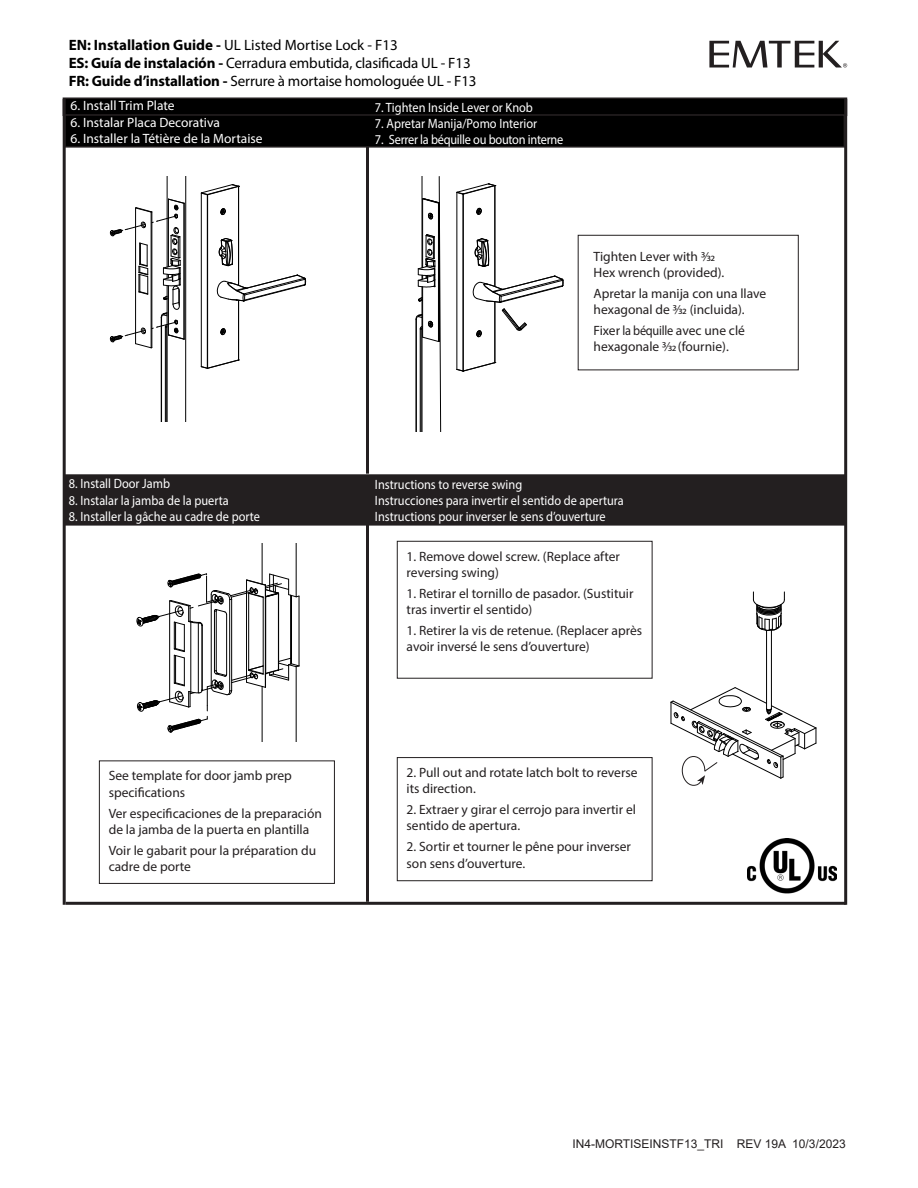
<style>
.page{position:relative;width:918px;height:1188px;background:#fff}
.page>*{position:absolute;margin:0;border:0;box-sizing:border-box;transform-origin:0 0}
.t1{font:15px/18px "Myriad Pro";letter-spacing:-.01em;color:#000}
.t2{font:13.5px/16.2px "Myriad Pro";color:#231f20}
.t3{font:13.5px/16.2px "Myriad Pro";color:#fff;scale:.91 1}
.t4{font:13.5px "Myriad Pro";color:#fff}
.t5{font:13.5px "Myriad Pro";letter-spacing:-.02em;color:#fff;scale:.91 1}
.t6{font:12px "Arial";color:#231f20}
.s1{font-weight:700}
</style>
<div class="page">
<hr style="left:366px;top:105px;width:3px;height:369px;background:#231f20">
<div style="left:63px;top:98px;width:784px;height:17px;background:#000"></div>
<div style="left:63px;top:97px;width:784px;height:19px;border:1px solid #231f20"></div>
<div style="left:65px;top:115px;width:779px;height:32px;background:#000"></div>
<div style="left:64px;top:114px;width:781px;height:34px;border:1px solid #231f20"></div>
<div style="left:66px;top:475px;width:779px;height:50px;background:#231f20"></div>
<div style="left:65px;top:474px;width:781px;height:52px;border:1px solid #231f20"></div>
<hr style="left:366px;top:510px;width:3px;height:392px;background:#231f20">
<hr style="left:262px;top:686px;width:1px;height:55px;background:#000">
<hr style="left:262px;top:544px;width:1px;height:40px;background:#000">
<hr style="left:296px;top:544px;width:1px;height:53px;background:#000">
<hr style="left:296px;top:667px;width:1px;height:74px;background:#000">
<svg style="left:136px;top:573px;width:164px;height:160px"></svg>
<hr style="left:766px;top:630px;width:1px;height:79px;background:#000">
<hr style="left:771px;top:630px;width:1px;height:79px;background:#000">
<svg style="left:753px;top:592px;width:32px;height:39px"></svg>
<svg style="left:670px;top:687px;width:147px;height:99px"></svg>
<img style="left:748px;top:839px;width:88px;height:55px">
<div style="left:578px;top:235px;width:221px;height:135px;border:1px solid #231f20"></div>
<div style="left:99px;top:760px;width:236px;height:124px;border:1px solid #231f20"></div>
<div style="left:397px;top:541px;width:256px;height:138px;border:1px solid #231f20"></div>
<div style="left:397px;top:757px;width:256px;height:124px;border:1px solid #231f20"></div>
<hr style="left:238px;top:300px;width:1px;height:60px;background:#000">
<hr style="left:238px;top:186px;width:1px;height:99px;background:#000">
<svg style="left:217px;top:274px;width:90px;height:29px"></svg>
<hr style="left:161px;top:317px;width:1px;height:105px;background:#000">
<hr style="left:165px;top:327px;width:1px;height:95px;background:#000">
<hr style="left:166px;top:327px;width:1px;height:95px;background:#000">
<hr style="left:207px;top:195px;width:1px;height:173px;background:#000">
<hr style="left:201px;top:193px;width:1px;height:174px;background:#000">
<svg style="left:220px;top:208px;width:6px;height:7px"></svg>
<svg style="left:218px;top:238px;width:15px;height:29px"></svg>
<svg style="left:200px;top:184px;width:40px;height:12px"></svg>
<svg style="left:200px;top:359px;width:40px;height:10px"></svg>
<svg style="left:220px;top:328px;width:6px;height:8px"></svg>
<hr style="left:185px;top:176px;width:1px;height:246px;background:#000">
<hr style="left:167px;top:176px;width:1px;height:91px;background:#000">
<hr style="left:167px;top:286px;width:1px;height:136px;background:#000">
<svg style="left:110px;top:198px;width:75px;height:151px"></svg>
<hr style="left:494px;top:302px;width:1px;height:61px;background:#000">
<hr style="left:494px;top:186px;width:1px;height:100px;background:#000">
<hr style="left:463px;top:194px;width:1px;height:177px;background:#000">
<hr style="left:456px;top:193px;width:1px;height:176px;background:#000">
<svg style="left:476px;top:207px;width:6px;height:8px"></svg>
<svg style="left:474px;top:238px;width:15px;height:29px"></svg>
<svg style="left:456px;top:183px;width:40px;height:12px"></svg>
<svg style="left:456px;top:362px;width:40px;height:10px"></svg>
<svg style="left:472px;top:275px;width:92px;height:63px"></svg>
<svg style="left:415px;top:176px;width:27px;height:255px"></svg>
<svg style="left:709px;top:41px;width:138px;height:27px"></svg>
<hr style="left:63px;top:99px;width:3px;height:806px;background:#231f20">
<hr style="left:844px;top:99px;width:3px;height:806px;background:#231f20">
<hr style="left:66px;top:902px;width:780px;height:3px;background:#231f20">
<p class="t1" style="left:69px;top:37px;width:409px"><span class="s1">EN: Installation Guide -</span> UL Listed Mortise Lock - F13<br><span class="s1">ES: Guía de instalación -</span> Cerradura embutida, clasificada UL - F13<br><span class="s1">FR: Guide d’installation -</span> Serrure à mortaise homologuée UL - F13</p>
<p class="t4" style="left:71px;top:101px;width:106px">6. Install Trim Plate</p>
<p class="t4" style="left:71px;top:117px;width:151px">6. Instalar Placa Decorativa</p>
<p class="t4" style="left:71px;top:133px;width:194px">6. Installer la Tétière de la Mortaise</p>
<p class="t3" style="left:375px;top:100px;width:175px">7. Tighten Inside Lever or Knob</p>
<p class="t3" style="left:375px;top:117px;width:180px">7. Apretar Manija/Pomo Interior</p>
<p class="t5" style="left:375px;top:134px;width:208px">7. Serrer la béquille ou bouton interne</p>
<p class="t2" style="left:594px;top:249px;width:132px">Tighten Lever with 3/32<br>Hex wrench (provided).</p>
<p class="t2" style="left:594px;top:287px;width:174px">Apretar la manija con una llave hexagonal de 3/32 (incluida).</p>
<p class="t2" style="left:594px;top:324px;width:153px">Fixer la béquille avec une clé hexagonale 3/32 (fournie).</p>
<p class="t3" style="left:69px;top:477px;width:113px">8. Install Door Jamb</p>
<p class="t3" style="left:69px;top:493px;width:177px">8. Instalar la jamba de la puerta</p>
<p class="t3" style="left:69px;top:509px;width:211px">8. Installer la gâche au cadre de porte</p>
<p class="t2" style="left:109px;top:769px;width:185px">See template for door jamb prep specifications</p>
<p class="t2" style="left:109px;top:806px;width:215px">Ver especificaciones de la preparación de la jamba de la puerta en plantilla</p>
<p class="t2" style="left:109px;top:843px;width:209px">Voir le gabarit pour la préparation du cadre de porte</p>
<p class="t3" style="left:375px;top:477px;width:275px">Instructions to reverse swing<br>Instrucciones para invertir el sentido de apertura<br>Instructions pour inverser le sens d’ouverture</p>
<p class="t2" style="left:407px;top:549px;width:215px">1. Remove dowel screw. (Replace after reversing swing)</p>
<p class="t2" style="left:407px;top:587px;width:228px">1. Retirar el tornillo de pasador. (Sustituir tras invertir el sentido)</p>
<p class="t2" style="left:407px;top:624px;width:237px">1. Retirer la vis de retenue. (Replacer après avoir inversé le sens d’ouverture)</p>
<p class="t2" style="left:407px;top:766px;width:232px">2. Pull out and rotate latch bolt to reverse its direction.</p>
<p class="t2" style="left:407px;top:803px;width:231px">2. Extraer y girar el cerrojo para invertir el sentido de apertura.</p>
<p class="t2" style="left:407px;top:840px;width:226px">2. Sortir et tourner le pêne pour inverser son sens d’ouverture.</p>
<p class="t6" style="left:572px;top:1139px;width:275px">IN4-MORTISEINSTF13_TRI REV 19A 10/3/2023</p>
</div>
